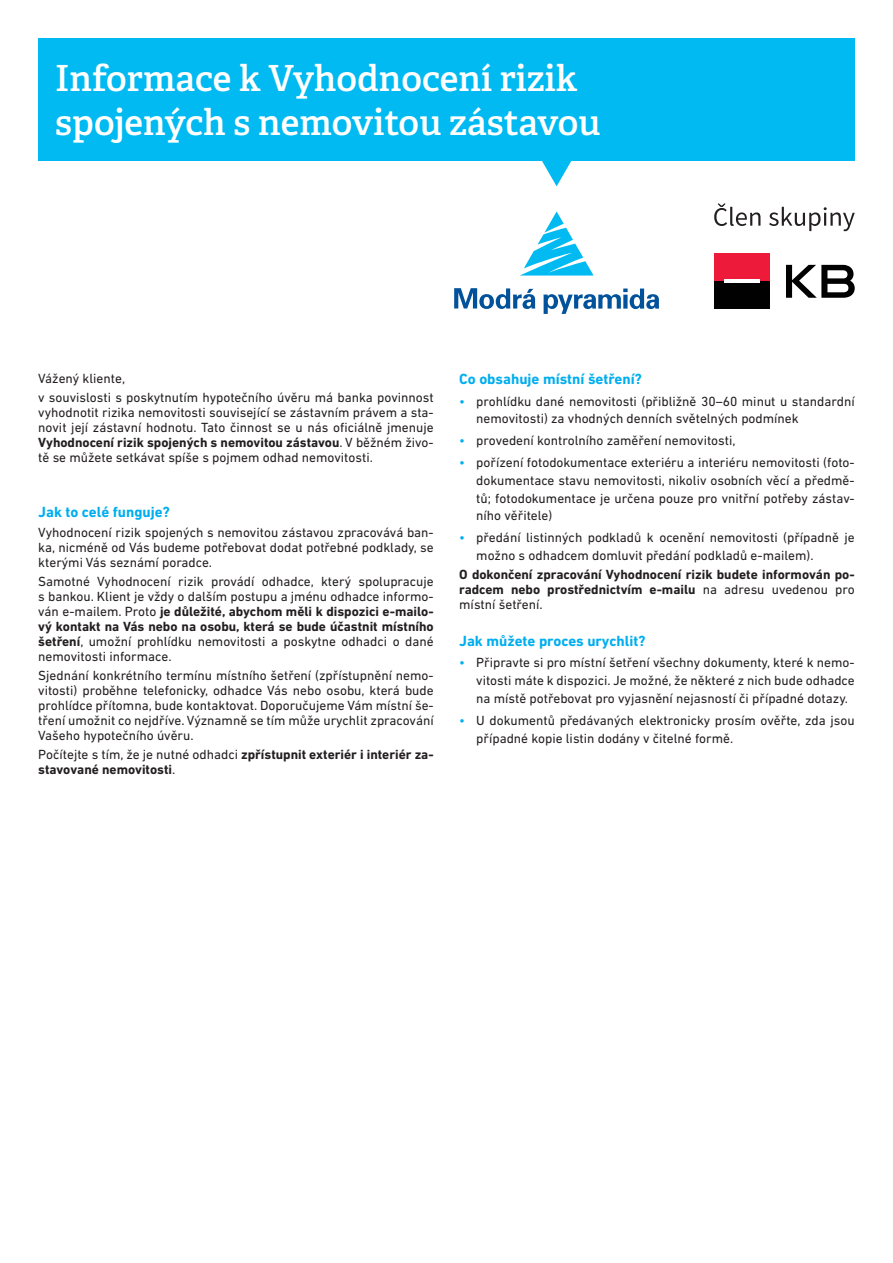
<style>
.page{position:relative;width:893px;height:1263px;background:#fff}
.page>*{position:absolute;margin:0;border:0;box-sizing:border-box;transform-origin:0 0}
.t1{font:600 36px "Adelle";color:#fff}
.podmezititulek{font:700 15px "DIN Next LT Pro";color:#00aeef}
.TEXT{font:13.5px/15px "DIN Next LT Pro";color:#231f20;text-align:justify}
.TEXT-2{font:700 13.5px/15px "DIN Next LT Pro";color:#231f20}
.s1{font-weight:700}
.s2{font-weight:400}
.s3{color:#00aeef}
</style>
<div class="page">
<div style="left:38px;top:38px;width:817px;height:123px;background:#00baf1"></div>
<div style="left:714px;top:254px;width:55px;height:28px;background:#ed1a3a"></div>
<div style="left:714px;top:281px;width:55px;height:28px;background:#010101"></div>
<hr style="left:724px;top:279px;width:36px;height:4px;background:#fff">
<svg style="left:786px;top:265px;width:69px;height:33px"></svg>
<svg style="left:714px;top:203px;width:141px;height:28px"></svg>
<svg style="left:542px;top:161px;width:29px;height:25px"></svg>
<svg style="left:543px;top:288px;width:116px;height:26px"></svg>
<svg style="left:454px;top:288px;width:81px;height:21px"></svg>
<svg style="left:520px;top:211px;width:74px;height:65px"></svg>
<p class="t1" style="left:55px;top:56px;width:524px">Informace k Vyhodnocení rizik</p>
<p class="t1" style="left:55px;top:100px;width:547px">spojených s nemovitou zástavou</p>
<p class="TEXT" style="left:38px;top:370px;width:88px">Vážený kliente,</p>
<p class="TEXT" style="left:38px;top:389px;width:397px">v souvislosti s poskytnutím hypotečního úvěru má banka povinnost vyhodnotit rizika nemovitosti související se zástavním právem a sta&shy;novit její zástavní hodnotu. Tato činnost se u nás oficiálně jmenuje <span class="s1">Vyhodnocení rizik spojených s nemovitou zástavou</span>. V běžném živo&shy;tě se můžete setkávat spíše s pojmem odhad nemovitosti.</p>
<p class="podmezititulek" style="left:38px;top:503px;width:133px">Jak to celé funguje?</p>
<p class="TEXT" style="left:38px;top:524px;width:397px">Vyhodnocení rizik spojených s nemovitou zástavou zpracovává ban&shy;ka, nicméně od Vás budeme potřebovat dodat potřebné podklady, se kterými Vás seznámí poradce.</p>
<p class="TEXT" style="left:38px;top:574px;width:397px">Samotné Vyhodnocení rizik provádí odhadce, který spolupracuje s bankou. Klient je vždy o dalším postupu a jménu odhadce informo&shy;ván e-mailem. Proto <span class="s1">je důležité, abychom měli k dispozici e-mailo&shy;vý kontakt na Vás nebo na osobu, která se bude účastnit místního šetření</span>, umožní prohlídku nemovitosti a poskytne odhadci o dané nemovitosti informace.</p>
<p class="TEXT" style="left:38px;top:668px;width:397px">Sjednání konkrétního termínu místního šetření (zpřístupnění nemo&shy;vitosti) proběhne telefonicky, odhadce Vás nebo osobu, která bude prohlídce přítomna, bude kontaktovat. Doporučujeme Vám místní še&shy;tření umožnit co nejdříve. Významně se tím může urychlit zpracování Vašeho hypotečního úvěru.</p>
<p class="TEXT-2" style="left:38px;top:747px;width:397px"><span class="s2">Počítejte s tím, že je nutné odhadci</span> zpřístupnit exteriér i interiér za&shy;stavované nemovitosti<span class="s2">.</span></p>
<p class="podmezititulek" style="left:459px;top:370px;width:184px">Co obsahuje místní šetření?</p>
<p class="TEXT" style="left:476px;top:392px;width:380px;line-height:17.7px;text-indent:-17px"><span class="s3">•</span> prohlídku dané nemovitosti (přibližně 30–60 minut u standardní nemovitosti) za vhodných denních světelných podmínek</p>
<p class="TEXT" style="left:459px;top:433px;width:278px"><span class="s3">•</span> provedení kontrolního zaměření nemovitosti,</p>
<p class="TEXT" style="left:476px;top:454px;width:380px;line-height:17.7px;text-indent:-17px"><span class="s3">•</span> pořízení fotodokumentace exteriéru a interiéru nemovitosti (foto&shy;dokumentace stavu nemovitosti, nikoliv osobních věcí a předmě&shy;tů; fotodokumentace je určena pouze pro vnitřní potřeby zástav&shy;ního věřitele)</p>
<p class="TEXT" style="left:476px;top:529px;width:380px;line-height:17.7px;text-indent:-17px"><span class="s3">•</span> předání listinných podkladů k ocenění nemovitosti (případně je možno s odhadcem domluvit předání podkladů e-mailem).</p>
<p class="TEXT-2" style="left:459px;top:567px;width:397px;text-align:justify">O dokončení zpracování Vyhodnocení rizik budete informován po&shy;radcem nebo prostřednictvím e-mailu <span class="s2">na adresu uvedenou pro místní šetření.</span></p>
<p class="podmezititulek" style="left:459px;top:632px;width:188px">Jak můžete proces urychlit?</p>
<p class="TEXT" style="left:476px;top:654px;width:380px;line-height:17.7px;text-indent:-17px"><span class="s3">•</span> Připravte si pro místní šetření všechny dokumenty, které k nemo&shy;vitosti máte k dispozici. Je možné, že některé z nich bude odhadce na místě potřebovat pro vyjasnění nejasností či případné dotazy.</p>
<p class="TEXT" style="left:476px;top:711px;width:380px;line-height:17.7px;text-indent:-17px"><span class="s3">•</span> U dokumentů předávaných elektronicky prosím ověřte, zda jsou případné kopie listin dodány v čitelné formě.</p>
</div>
